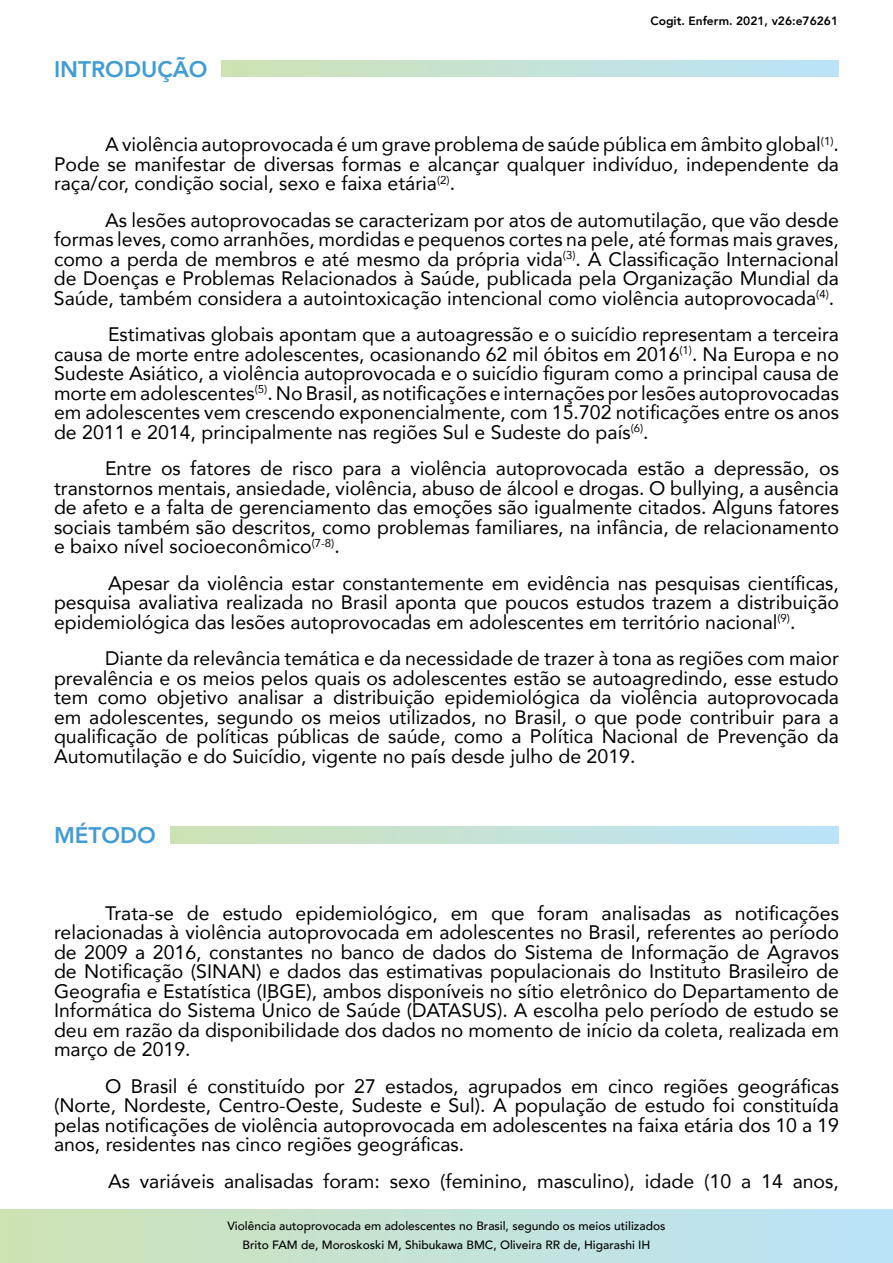
<style>
.page{position:relative;width:893px;height:1263px;background:#fff}
.page>*{position:absolute;margin:0;border:0;box-sizing:border-box;transform-origin:0 0}
.t1{font:800 22.5px "Avenir";color:#409cd4}
.t2{font:19.5px/19.5px "Avenir";color:#000;text-align:justify}
.t3{font:500 12px/18.6px "Avenir";color:#000;text-align:center}
.t4{font:800 12px "Avenir";color:#000}
</style>
<div class="page">
<div style="left:221px;top:60px;width:618px;height:17px;background:linear-gradient(to right,#cee2b3,#bae3fb)"></div>
<div style="left:170px;top:827px;width:669px;height:16px;background:linear-gradient(to right,#cee2b5,#bae3fb)"></div>
<svg style="left:0;top:1209px;width:893px;height:54px;background:#c4e2d6"></svg>
<p class="t1" style="left:54px;top:51px;width:155px">INTRODUÇÃO</p>
<p class="t4" style="left:650px;top:12px;width:189px">Cogit. Enferm. 2021, v26:e76261</p>
<p class="t2" style="left:54px;top:134px;width:786px;text-indent:51px">A violência autoprovocada é um grave problema de saúde pública em âmbito global<sup>(1)</sup>.<br>Pode se manifestar de diversas formas e alcançar qualquer indivíduo, independente da raça/cor, condição social, sexo e faixa etária<sup>(2)</sup>.</p>
<p class="t2" style="left:54px;top:210px;width:786px;text-indent:51px">As lesões autoprovocadas se caracterizam por atos de automutilação, que vão desde formas leves, como arranhões, mordidas e pequenos cortes na pele, até formas mais graves, como a perda de membros e até mesmo da própria vida<sup>(3)</sup>. A Classificação Internacional de Doenças e Problemas Relacionados à Saúde, publicada pela Organização Mundial da Saúde, também considera a autointoxicação intencional como violência autoprovocada<sup>(4)</sup>.</p>
<p class="t2" style="left:54px;top:324px;width:786px;text-indent:54px">Estimativas globais apontam que a autoagressão e o suicídio representam a terceira causa de morte entre adolescentes, ocasionando 62 mil óbitos em 2016<sup>(1)</sup>. Na Europa e no Sudeste Asiático, a violência autoprovocada e o suicídio figuram como a principal causa de morte em adolescentes<sup>(5)</sup>. No Brasil, as notificações e internações por lesões autoprovocadas em adolescentes vem crescendo exponencialmente, com 15.702 notificações entre os anos de 2011 e 2014, principalmente nas regiões Sul e Sudeste do país<sup>(6)</sup>.</p>
<p class="t2" style="left:54px;top:458px;width:786px;text-indent:51px">Entre os fatores de risco para a violência autoprovocada estão a depressão, os transtornos mentais, ansiedade, violência, abuso de álcool e drogas. O bullying, a ausência de afeto e a falta de gerenciamento das emoções são igualmente citados. Alguns fatores sociais também são descritos, como problemas familiares, na infância, de relacionamento e baixo nível socioeconômico<sup>(7-8)</sup>.</p>
<p class="t2" style="left:54px;top:573px;width:786px;text-indent:54px">Apesar da violência estar constantemente em evidência nas pesquisas científicas, pesquisa avaliativa realizada no Brasil aponta que poucos estudos trazem a distribuição epidemiológica das lesões autoprovocadas em adolescentes em território nacional<sup>(9)</sup>.</p>
<p class="t2" style="left:54px;top:648px;width:786px;text-indent:51px">Diante da relevância temática e da necessidade de trazer à tona as regiões com maior prevalência e os meios pelos quais os adolescentes estão se autoagredindo, esse estudo tem como objetivo analisar a distribuição epidemiológica da violência autoprovocada em adolescentes, segundo os meios utilizados, no Brasil, o que pode contribuir para a qualificação de políticas públicas de saúde, como a Política Nacional de Prevenção da Automutilação e do Suicídio, vigente no país desde julho de 2019.</p>
<p class="t1" style="left:54px;top:818px;width:104px">MÉTODO</p>
<p class="t2" style="left:54px;top:902px;width:786px;text-indent:51px">Trata-se de estudo epidemiológico, em que foram analisadas as notificações relacionadas à violência autoprovocada em adolescentes no Brasil, referentes ao período de 2009 a 2016, constantes no banco de dados do Sistema de Informação de Agravos de Notificação (SINAN) e dados das estimativas populacionais do Instituto Brasileiro de Geografia e Estatística (IBGE), ambos disponíveis no sítio eletrônico do Departamento de Informática do Sistema Único de Saúde (DATASUS). A escolha pelo período de estudo se deu em razão da disponibilidade dos dados no momento de início da coleta, realizada em março de 2019.</p>
<p class="t2" style="left:54px;top:1075px;width:786px;text-indent:51px">O Brasil é constituído por 27 estados, agrupados em cinco regiões geográficas (Norte, Nordeste, Centro-Oeste, Sudeste e Sul). A população de estudo foi constituída pelas notificações de violência autoprovocada em adolescentes na faixa etária dos 10 a 19 anos, residentes nas cinco regiões geográficas.</p>
<p class="t2" style="left:108px;top:1170px;width:732px">As variáveis analisadas foram: sexo (feminino, masculino), idade (10 a 14 anos,</p>
<p class="t3" style="left:227px;top:1216px;width:439px">Violência autoprovocada em adolescentes no Brasil, segundo os meios utilizados<br>Brito FAM de, Moroskoski M, Shibukawa BMC, Oliveira RR de, Higarashi IH</p>
</div>
